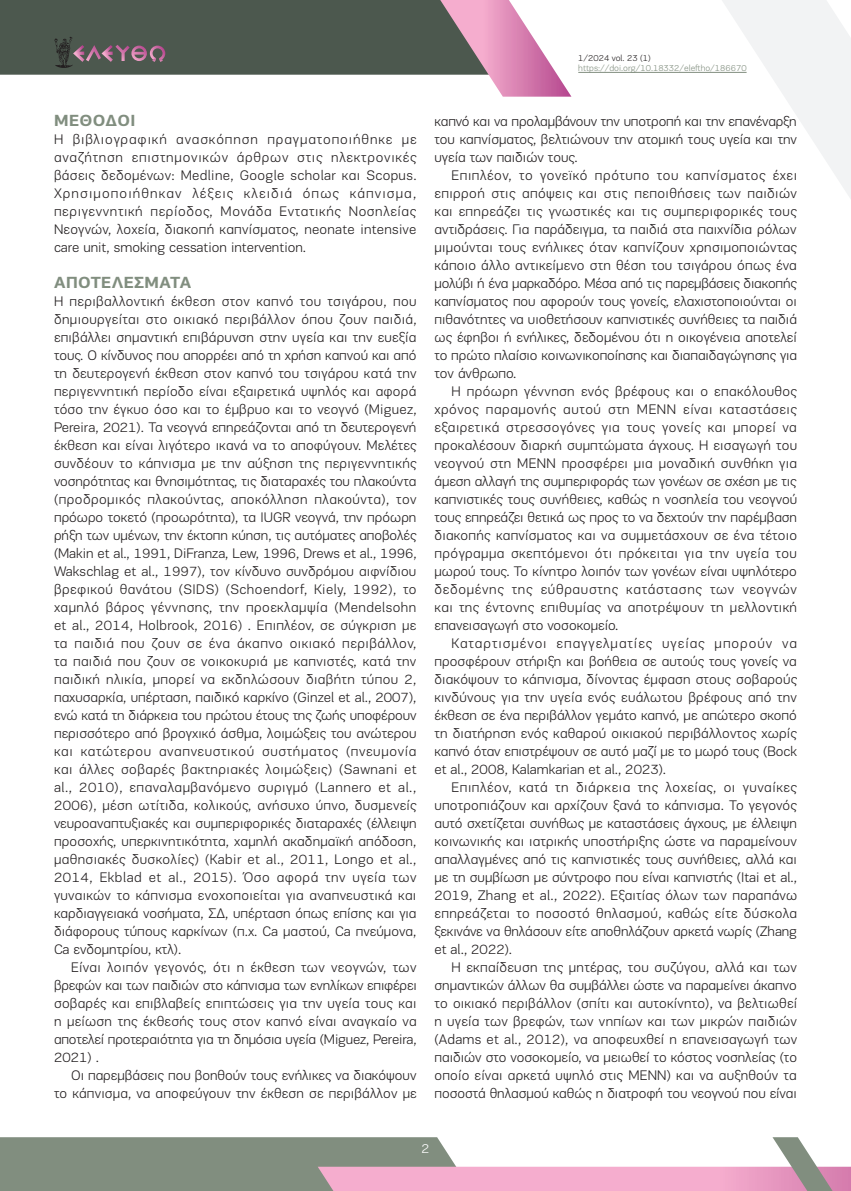
<style>
.page{position:relative;width:851px;height:1191px;background:#fff}
.page>*{position:absolute;margin:0;border:0;box-sizing:border-box;transform-origin:0 0}
.t1{font:700 16.5px "PF Encore Sans Pro";letter-spacing:.02em;color:#818e7f}
.t2{font:300 14.25px/18px "PF Encore Sans Pro";color:#231f20;text-align:justify}
.t3{font:300 13.5px "PF Encore Sans Pro";color:#fff}
.t4{font:300 9px "PF Encore Sans Pro";color:#818e7f}
.t5{font:300 9px "PF Encore Sans Pro";color:#231f20}
</style>
<div class="page">
<svg style="left:721px;top:0;width:129px;height:197px"></svg>
<div style="left:0;top:0;width:440px;height:75px;background:#4c584e"></div>
<svg style="left:440px;top:0;width:131px;height:97px"></svg>
<svg style="left:0;top:1137px;width:850px;height:54px"></svg>
<hr style="left:578px;top:72px;width:168px;height:1px;background:#818e7f">
<svg style="left:54px;top:37px;width:111px;height:31px;background:#5f5a5a"></svg>
<p class="t1" style="left:54px;top:110px;width:83px">ΜΈΘΟΔΟΙ</p>
<p class="t2" style="left:54px;top:130px;width:364px">Η βιβλιογραφική ανασκόπηση πραγματοποιήθηκε με αναζήτηση επιστημονικών άρθρων στις ηλεκτρονικές βάσεις δεδομένων: Medline, Google scholar και Scopus.<br>Χρησιμοποιήθηκαν λέξεις κλειδιά όπως κάπνισμα, περιγεννητική περίοδος, Μονάδα Εντατικής Νοσηλείας Νεογνών, λοχεία, διακοπή καπνίσματος, neonate intensive care unit, smoking cessation intervention.</p>
<p class="t1" style="left:54px;top:272px;width:139px">ΑΠΟΤΕΛΈΣΜΑΤΑ</p>
<p class="t2" style="left:54px;top:292px;width:364px">Η περιβαλλοντική έκθεση στον καπνό του τσιγάρου, που δημιουργείται στο οικιακό περιβάλλον όπου ζουν παιδιά, επιβάλλει σημαντική επιβάρυνση στην υγεία και την ευεξία τους. Ο κίνδυνος που απορρέει από τη χρήση καπνού και από τη δευτερογενή έκθεση στον καπνό του τσιγάρου κατά την περιγεννητική περίοδο είναι εξαιρετικά υψηλός και αφορά τόσο την έγκυο όσο και το έμβρυο και το νεογνό (Miguez, Pereira, 2021). Τα νεογνά επηρεάζονται από τη δευτερογενή έκθεση και είναι λιγότερο ικανά να το αποφύγουν. Μελέτες συνδέουν το κάπνισμα με την αύξηση της περιγεννητικής νοσηρότητας και θνησιμότητας, τις διαταραχές του πλακούντα (προδρομικός πλακούντας, αποκόλληση πλακούντα), τον πρόωρο τοκετό (προωρότητα), τα IUGR νεογνά, την πρόωρη ρήξη των υμένων, την έκτοπη κύηση, τις αυτόματες αποβολές (Makin et al., 1991, DiFranza, Lew, 1996, Drews et al., 1996, Wakschlag et al., 1997), τον κίνδυνο συνδρόμου αιφνίδιου βρεφικού θανάτου (SIDS) (Schoendorf, Kiely, 1992), το χαμηλό βάρος γέννησης, την προεκλαμψία (Mendelsohn et al., 2014, Holbrook, 2016) . Επιπλέον, σε σύγκριση με τα παιδιά που ζουν σε ένα άκαπνο οικιακό περιβάλλον, τα παιδιά που ζουν σε νοικοκυριά με καπνιστές, κατά την παιδική ηλικία, μπορεί να εκδηλώσουν διαβήτη τύπου 2, παχυσαρκία, υπέρταση, παιδικό καρκίνο (Ginzel et al., 2007), ενώ κατά τη διάρκεια του πρώτου έτους της ζωής υποφέρουν περισσότερο από βρογχικό άσθμα, λοιμώξεις του ανώτερου και κατώτερου αναπνευστικού συστήματος (πνευμονία και άλλες σοβαρές βακτηριακές λοιμώξεις) (Sawnani et al., 2010), επαναλαμβανόμενο συριγμό (Lannero et al., 2006), μέση ωτίτιδα, κολικούς, ανήσυχο ύπνο, δυσμενείς νευροαναπτυξιακές και συμπεριφορικές διαταραχές (έλλειψη προσοχής, υπερκινητικότητα, χαμηλή ακαδημαϊκή απόδοση, μαθησιακές δυσκολίες) (Kabir et al., 2011, Longo et al., 2014, Ekblad et al., 2015). Όσο αφορά την υγεία των γυναικών το κάπνισμα ενοχοποιείται για αναπνευστικά και καρδιαγγειακά νοσήματα, ΣΔ, υπέρταση όπως επίσης και για διάφορους τύπους καρκίνων (π.χ. Ca μαστού, Ca πνεύμονα, Ca ενδομητρίου, κτλ).</p>
<p class="t2" style="left:54px;top:958px;width:364px;text-indent:17px">Είναι λοιπόν γεγονός, ότι η έκθεση των νεογνών, των βρεφών και των παιδιών στο κάπνισμα των ενηλίκων επιφέρει σοβαρές και επιβλαβείς επιπτώσεις για την υγεία τους και η μείωση της έκθεσής τους στον καπνό είναι αναγκαίο να αποτελεί προτεραιότητα για τη δημόσια υγεία (Miguez, Pereira, 2021) .</p>
<p class="t2" style="left:54px;top:1066px;width:364px;text-align:right">Οι παρεμβάσεις που βοηθούν τους ενήλικες να διακόψουν<br>το κάπνισμα, να αποφεύγουν την έκθεση σε περιβάλλον με</p>
<p class="t5" style="left:578px;top:52px;width:74px">1/2024 vol. 23 (1)</p>
<p class="t4" style="left:578px;top:63px;width:170px">https://doi.org/10.18332/eleftho/186670</p>
<p class="t2" style="left:434px;top:112px;width:364px">καπνό και να προλαμβάνουν την υποτροπή και την επανέναρξη του καπνίσματος, βελτιώνουν την ατομική τους υγεία και την υγεία των παιδιών τους.</p>
<p class="t2" style="left:434px;top:166px;width:364px;text-indent:17px">Επιπλέον, το γονεϊκό πρότυπο του καπνίσματος έχει επιρροή στις απόψεις και στις πεποιθήσεις των παιδιών και επηρεάζει τις γνωστικές και τις συμπεριφορικές τους αντιδράσεις. Για παράδειγμα, τα παιδιά στα παιχνίδια ρόλων μιμούνται τους ενήλικες όταν καπνίζουν χρησιμοποιώντας κάποιο άλλο αντικείμενο στη θέση του τσιγάρου όπως ένα μολύβι ή ένα μαρκαδόρο. Μέσα από τις παρεμβάσεις διακοπής καπνίσματος που αφορούν τους γονείς, ελαχιστοποιούνται οι πιθανότητες να υιοθετήσουν καπνιστικές συνήθειες τα παιδιά ως έφηβοι ή ενήλικες, δεδομένου ότι η οικογένεια αποτελεί το πρώτο πλαίσιο κοινωνικοποίησης και διαπαιδαγώγησης για τον άνθρωπο.</p>
<p class="t2" style="left:434px;top:382px;width:364px;text-indent:17px">Η πρόωρη γέννηση ενός βρέφους και ο επακόλουθος χρόνος παραμονής αυτού στη ΜΕΝΝ είναι καταστάσεις εξαιρετικά στρεσσογόνες για τους γονείς και μπορεί να προκαλέσουν διαρκή συμπτώματα άγχους. Η εισαγωγή του νεογνού στη ΜΕΝΝ προσφέρει μια μοναδική συνθήκη για άμεση αλλαγή της συμπεριφοράς των γονέων σε σχέση με τις καπνιστικές τους συνήθειες, καθώς η νοσηλεία του νεογνού τους επηρεάζει θετικά ως προς το να δεχτούν την παρέμβαση διακοπής καπνίσματος και να συμμετάσχουν σε ένα τέτοιο πρόγραμμα σκεπτόμενοι ότι πρόκειται για την υγεία του μωρού τους. Το κίνητρο λοιπόν των γονέων είναι υψηλότερο δεδομένης της εύθραυστης κατάστασης των νεογνών και της έντονης επιθυμίας να αποτρέψουν τη μελλοντική επανεισαγωγή στο νοσοκομείο.</p>
<p class="t2" style="left:434px;top:634px;width:364px;text-indent:17px">Καταρτισμένοι επαγγελματίες υγείας μπορούν να προσφέρουν στήριξη και βοήθεια σε αυτούς τους γονείς να διακόψουν το κάπνισμα, δίνοντας έμφαση στους σοβαρούς κινδύνους για την υγεία ενός ευάλωτου βρέφους από την έκθεση σε ένα περιβάλλον γεμάτο καπνό, με απώτερο σκοπό τη διατήρηση ενός καθαρού οικιακού περιβάλλοντος χωρίς καπνό όταν επιστρέψουν σε αυτό μαζί με το μωρό τους (Bock et al., 2008, Kalamkarian et al., 2023).</p>
<p class="t2" style="left:434px;top:778px;width:364px;text-indent:17px">Επιπλέον, κατά τη διάρκεια της λοχείας, οι γυναίκες υποτροπιάζουν και αρχίζουν ξανά το κάπνισμα. Το γεγονός αυτό σχετίζεται συνήθως με καταστάσεις άγχους, με έλλειψη κοινωνικής και ιατρικής υποστήριξης ώστε να παραμείνουν απαλλαγμένες από τις καπνιστικές τους συνήθειες, αλλά και με τη συμβίωση με σύντροφο που είναι καπνιστής (Itai et al., 2019, Zhang et al., 2022). Εξαιτίας όλων των παραπάνω επηρεάζεται το ποσοστό θηλασμού, καθώς είτε δύσκολα ξεκινάνε να θηλάσουν είτε αποθηλάζουν αρκετά νωρίς (Zhang et al., 2022).</p>
<p class="t2" style="left:434px;top:958px;width:364px;text-indent:17px">Η εκπαίδευση της μητέρας, του συζύγου, αλλά και των σημαντικών άλλων θα συμβάλλει ώστε να παραμείνει άκαπνο το οικιακό περιβάλλον (σπίτι και αυτοκίνητο), να βελτιωθεί η υγεία των βρεφών, των νηπίων και των μικρών παιδιών (Adams et al., 2012), να αποφευχθεί η επανεισαγωγή των παιδιών στο νοσοκομείο, να μειωθεί το κόστος νοσηλείας (το οποίο είναι αρκετά υψηλό στις ΜΕΝΝ) και να αυξηθούν τα ποσοστά θηλασμού καθώς η διατροφή του νεογνού που είναι</p>
<p class="t3" style="left:421px;top:1141px;width:9px">2</p>
</div>
